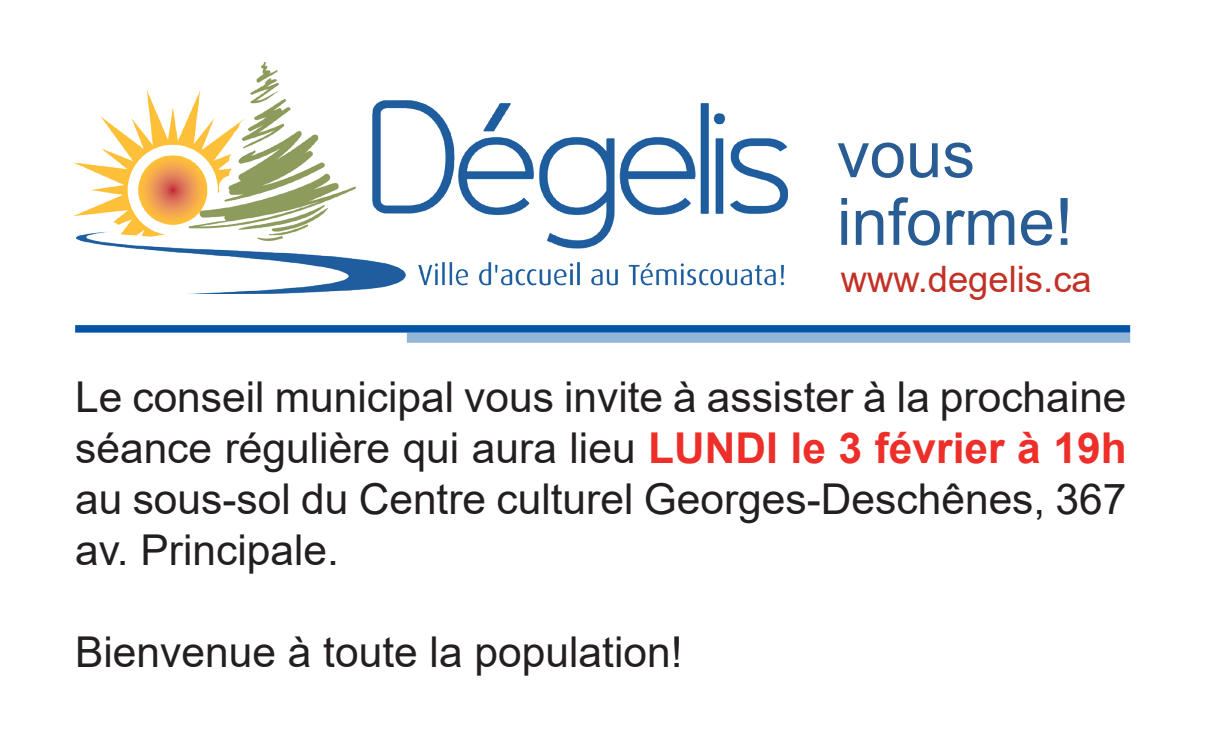
<style>
.page{position:relative;width:1205px;height:734px;background:#fff}
.page>*{position:absolute;margin:0;border:0;box-sizing:border-box;transform-origin:0 0}
.t1{font:65.25px/67.8px "Arial";color:#285c93}
.t2{font:42.5px/51px "Arial";color:#231f20;text-align:justify}
.t3{font:36.5px "Arial";color:#c23126}
.s1{font-weight:700;color:#ee2e29}
</style>
<div class="page">
<img style="left:74px;top:62px;width:713px;height:231px">
<div style="left:75px;top:325px;width:1055px;height:7px;background:#0154a6"></div>
<div style="left:407px;top:333px;width:723px;height:10px;background:#92b5d8"></div>
<h1 class="t1" style="left:837px;top:120px;width:238px">vous informe!</h1>
<p class="t3" style="left:841px;top:254px;width:252px">www.degelis.ca</p>
<p class="t2" style="left:75px;top:371px;width:1053px">Le conseil municipal vous invite à assister à la prochaine séance régulière qui aura lieu <span class="s1">LUNDI le 3 février à 19h </span>au sous-sol du Centre culturel Georges-Deschênes, 367 av. Principale.</p>
<p class="t2" style="left:75px;top:626px;width:609px">Bienvenue à toute la population!</p>
</div>
